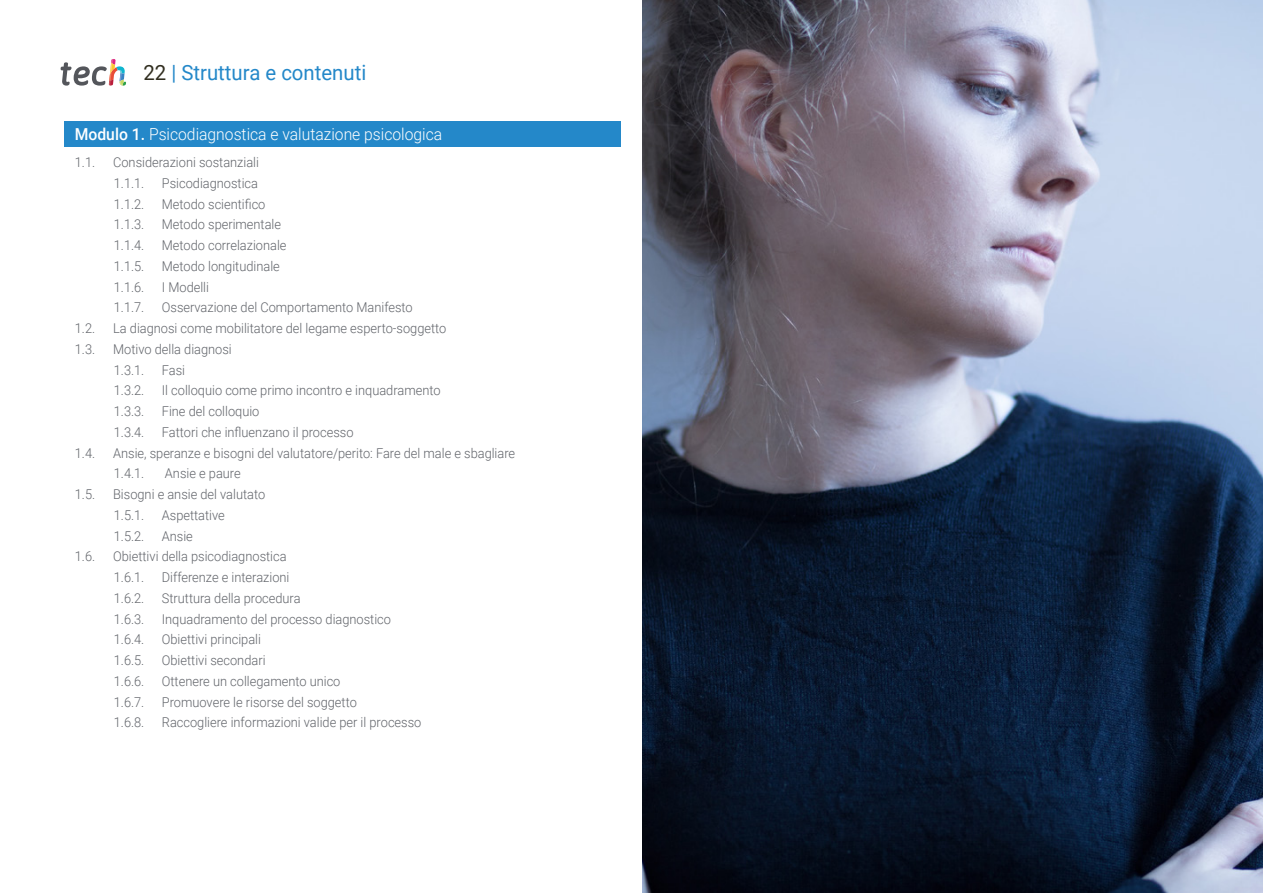
<style>
.page{position:relative;width:1263px;height:893px;background:#fff}
.page>*{position:absolute;margin:0;border:0;box-sizing:border-box;transform-origin:0 0}
.t1{font:21px "Roboto";color:#2488c9}
.t2{font:300 16.5px "Roboto";color:#fff;scale:.95 1}
.t3{font:300 13.5px/20.7px "Roboto";color:#61646a;scale:.95 1}
.s1{color:#312e20}
.s2{font-weight:500}
</style>
<div class="page">
<div style="left:64px;top:121px;width:557px;height:25px;background:#2488c9"></div>
<img style="left:642px;top:0;width:621px;height:893px">
<svg style="left:61px;top:59px;width:65px;height:27px"></svg>
<h1 class="t1" style="left:144px;top:57px;width:224px"><span class="s1">22</span> | Struttura e contenuti</h1>
<p class="t2" style="left:75px;top:123px;width:388px"><span class="s2">Modulo 1.</span> Psicodiagnostica e valutazione psicologica</p>
<p class="t3" style="left:75px;top:151px;width:23px">1.1.</p>
<p class="t3" style="left:113px;top:151px;width:155px">Considerazioni sostanziali<br>1.1.1.</p>
<p class="t3" style="left:162px;top:172px;width:103px">Psicodiagnostica</p>
<p class="t3" style="left:114px;top:193px;width:34px">1.1.2.</p>
<p class="t3" style="left:162px;top:193px;width:111px">Metodo scientifico</p>
<p class="t3" style="left:114px;top:214px;width:34px">1.1.3.</p>
<p class="t3" style="left:162px;top:214px;width:127px">Metodo sperimentale</p>
<p class="t3" style="left:114px;top:234px;width:34px">1.1.4.</p>
<p class="t3" style="left:162px;top:234px;width:133px">Metodo correlazionale</p>
<p class="t3" style="left:114px;top:255px;width:34px">1.1.5.</p>
<p class="t3" style="left:162px;top:255px;width:126px">Metodo longitudinale</p>
<p class="t3" style="left:114px;top:276px;width:34px">1.1.6.</p>
<p class="t3" style="left:162px;top:276px;width:51px">I Modelli</p>
<p class="t3" style="left:114px;top:297px;width:34px">1.1.7.</p>
<p class="t3" style="left:162px;top:297px;width:266px">Osservazione del Comportamento Manifesto</p>
<p class="t3" style="left:75px;top:317px;width:23px">1.2.</p>
<p class="t3" style="left:113px;top:317px;width:352px">La diagnosi come mobilitatore del legame esperto-soggetto</p>
<p class="t3" style="left:75px;top:338px;width:23px">1.3.</p>
<p class="t3" style="left:113px;top:338px;width:126px">Motivo della diagnosi<br>1.3.1.</p>
<p class="t3" style="left:162px;top:359px;width:26px">Fasi</p>
<p class="t3" style="left:114px;top:380px;width:34px">1.3.2.</p>
<p class="t3" style="left:162px;top:380px;width:295px">Il colloquio come primo incontro e inquadramento</p>
<p class="t3" style="left:114px;top:400px;width:34px">1.3.3.</p>
<p class="t3" style="left:162px;top:400px;width:104px">Fine del colloquio</p>
<p class="t3" style="left:114px;top:421px;width:34px">1.3.4.</p>
<p class="t3" style="left:162px;top:421px;width:203px">Fattori che influenzano il processo</p>
<p class="t3" style="left:75px;top:442px;width:23px">1.4.</p>
<p class="t3" style="left:113px;top:442px;width:425px">Ansie, speranze e bisogni del valutatore/perito: Fare del male e sbagliare<br>1.4.1.</p>
<p class="t3" style="left:165px;top:463px;width:81px">Ansie e paure</p>
<p class="t3" style="left:75px;top:483px;width:23px">1.5.</p>
<p class="t3" style="left:113px;top:483px;width:162px">Bisogni e ansie del valutato<br>1.5.1.</p>
<p class="t3" style="left:162px;top:504px;width:68px">Aspettative</p>
<p class="t3" style="left:114px;top:525px;width:34px">1.5.2.</p>
<p class="t3" style="left:162px;top:525px;width:34px">Ansie</p>
<p class="t3" style="left:75px;top:546px;width:23px">1.6.</p>
<p class="t3" style="left:113px;top:546px;width:184px">Obiettivi della psicodiagnostica<br>1.6.1.</p>
<p class="t3" style="left:162px;top:566px;width:136px">Differenze e interazioni</p>
<p class="t3" style="left:114px;top:587px;width:34px">1.6.2.</p>
<p class="t3" style="left:162px;top:587px;width:148px">Struttura della procedura</p>
<p class="t3" style="left:114px;top:608px;width:34px">1.6.3.</p>
<p class="t3" style="left:162px;top:608px;width:243px">Inquadramento del processo diagnostico</p>
<p class="t3" style="left:114px;top:629px;width:34px">1.6.4.</p>
<p class="t3" style="left:162px;top:629px;width:106px">Obiettivi principali</p>
<p class="t3" style="left:114px;top:649px;width:34px">1.6.5.</p>
<p class="t3" style="left:162px;top:649px;width:111px">Obiettivi secondari</p>
<p class="t3" style="left:114px;top:670px;width:34px">1.6.6.</p>
<p class="t3" style="left:162px;top:670px;width:190px">Ottenere un collegamento unico</p>
<p class="t3" style="left:114px;top:691px;width:34px">1.6.7.</p>
<p class="t3" style="left:162px;top:691px;width:207px">Promuovere le risorse del soggetto</p>
<p class="t3" style="left:114px;top:712px;width:34px">1.6.8.</p>
<p class="t3" style="left:162px;top:712px;width:275px">Raccogliere informazioni valide per il processo</p>
</div>
